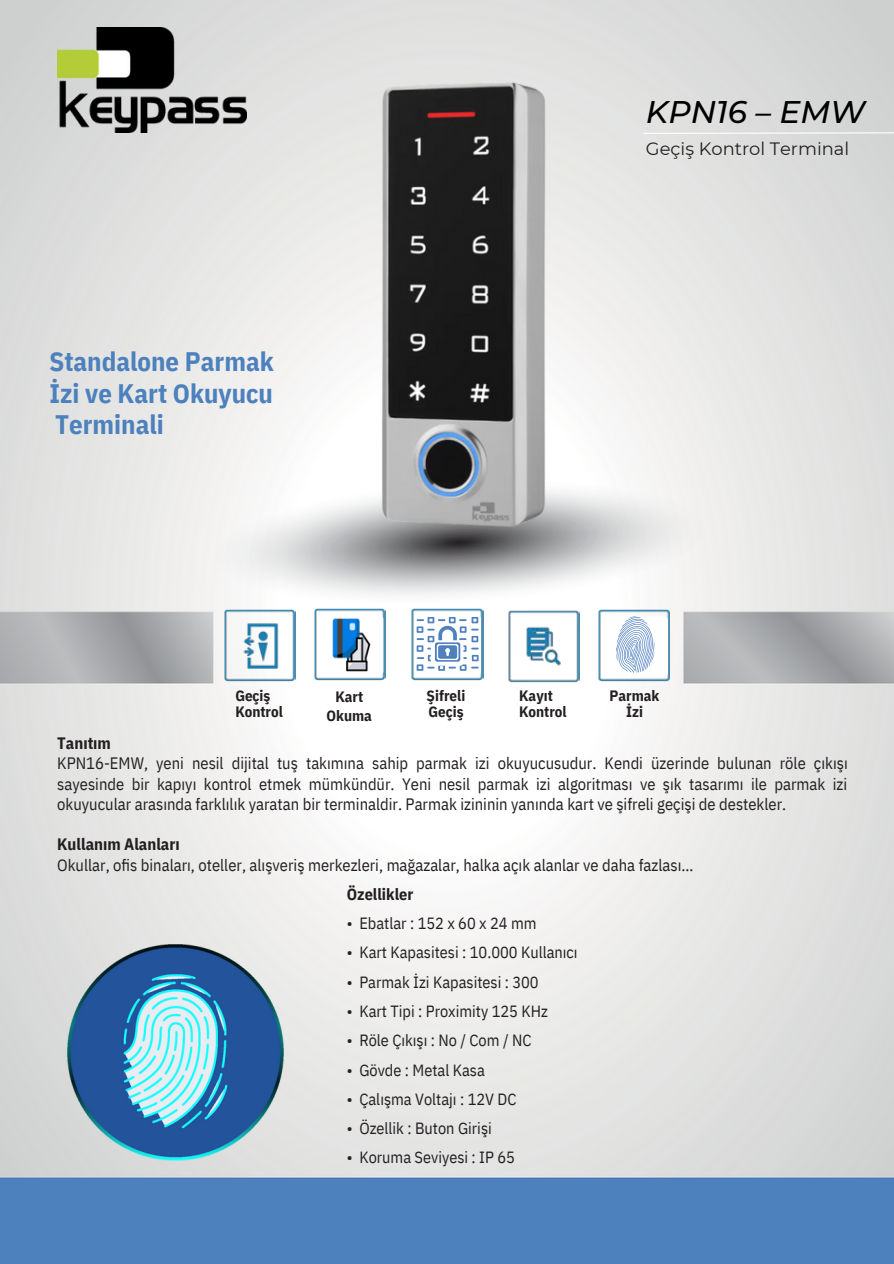
<style>
.page{position:relative;width:894px;height:1264px;background:#fff}
.page>*{position:absolute;margin:0;border:0;box-sizing:border-box;transform-origin:0 0}
.t1{font:italic 500 31.2px "Montserrat";color:#000}
.t2{font:700 26.7px/31.5px "IBM Plex Sans Cond";color:#4d81bd}
.t3{font:17.85px "Montserrat";color:#231f20}
.t4{font:16.5px/20.2px "IBM Plex Sans Cond";color:#231f20;text-align:justify}
.t5{font:700 16.5px "IBM Plex Sans Cond";color:#231f20}
.t6{font:16.2px "IBM Plex Sans Cond";color:#231f20}
.t7{font:700 16.2px "IBM Plex Sans Cond";color:#231f20}
.t8{font:700 15px/15.8px "IBM Plex Sans Cond";color:#231f20}
</style>
<div class="page">
<img style="left:0;top:0;width:893px;height:1263px">
<img style="left:216px;top:482px;width:486px;height:121px">
<img style="left:57px;top:28px;width:171px;height:105px">
<svg style="left:678px;top:132px;width:215px;height:2px"></svg>
<img style="left:228px;top:25px;width:450px;height:540px">
<img style="left:223px;top:608px;width:72px;height:74px">
<img style="left:507px;top:610px;width:72px;height:73px">
<img style="left:313px;top:607px;width:72px;height:73px">
<svg style="left:323px;top:615px;width:60px;height:60px"></svg>
<img style="left:325px;top:616px;width:54px;height:56px">
<img style="left:411px;top:607px;width:72px;height:73px">
<svg style="left:416px;top:615px;width:65px;height:60px"></svg>
<img style="left:597px;top:608px;width:72px;height:74px">
<svg style="left:608px;top:616px;width:60px;height:61px"></svg>
<img style="left:67px;top:944px;width:216px;height:216px">
<p class="t1" style="left:645px;top:93px;width:221px">KPN16 – EMW</p>
<p class="t2" style="left:49px;top:345px;width:226px">Standalone Parmak</p>
<p class="t2" style="left:49px;top:377px;width:225px">İzi ve Kart Okuyucu<br>Terminali</p>
<p class="t3" style="left:645px;top:138px;width:205px">Geçiş Kontrol Termi nal</p>
<p class="t8" style="left:235px;top:687px;width:49px">Geçiş<br>Kontrol</p>
<p class="t8" style="left:326px;top:686px;width:47px;line-height:19.2px;text-align:center">Kart<br>Okuma</p>
<p class="t8" style="left:426px;top:687px;width:40px">Şifreli</p>
<p class="t8" style="left:428px;top:703px;width:37px">Geçiş</p>
<p class="t8" style="left:519px;top:687px;width:49px">Kayıt<br>Kontrol</p>
<p class="t8" style="left:609px;top:687px;width:51px;text-align:center">Parmak<br>İzi</p>
<p class="t5" style="left:57px;top:732px;width:55px">Tanıtım</p>
<p class="t4" style="left:57px;top:753px;width:791px">KPN16-EMW, yeni nesil dijital tuş takımına sahip parmak izi okuyucusudur. Kendi üzerinde bulunan röle çıkışı sayesinde bir kapıyı kontrol etmek mümkündür. Yeni nesil parmak izi algoritması ve şık tasarımı ile parmak izi okuyucular arasında farklılık yaratan bir terminaldir. Parmak izininin yanında kart ve şifreli geçişi de destekler.</p>
<p class="t5" style="left:57px;top:833px;width:124px">Kullanım Alanları</p>
<p class="t4" style="left:57px;top:854px;width:637px">Okullar, ofis binaları, oteller, alışveriş merkezleri, mağazalar, halka açık alanlar ve daha fazlası…</p>
<p class="t7" style="left:346px;top:883px;width:68px">Özellikler</p>
<p class="t6" style="left:346px;top:912px;width:191px">• Ebatlar : 152 x 60 x 24 mm</p>
<p class="t6" style="left:346px;top:941px;width:232px">• Kart Kapasitesi : 10.000 Kullanıcı</p>
<p class="t6" style="left:346px;top:971px;width:193px">• Parmak İzi Kapasitesi : 300</p>
<p class="t6" style="left:346px;top:1000px;width:203px">• Kart Tipi : Proximity 125 KHz</p>
<p class="t6" style="left:346px;top:1029px;width:186px">• Röle Çıkışı : No / Com / NC</p>
<p class="t6" style="left:346px;top:1058px;width:140px">• Gövde : Metal Kasa</p>
<p class="t6" style="left:346px;top:1088px;width:171px">• Çalışma Voltajı : 12V DC</p>
<p class="t6" style="left:346px;top:1117px;width:146px">• Özellik : Buton Girişi</p>
<p class="t6" style="left:346px;top:1146px;width:170px">• Koruma Seviyesi : IP 65</p>
</div>
